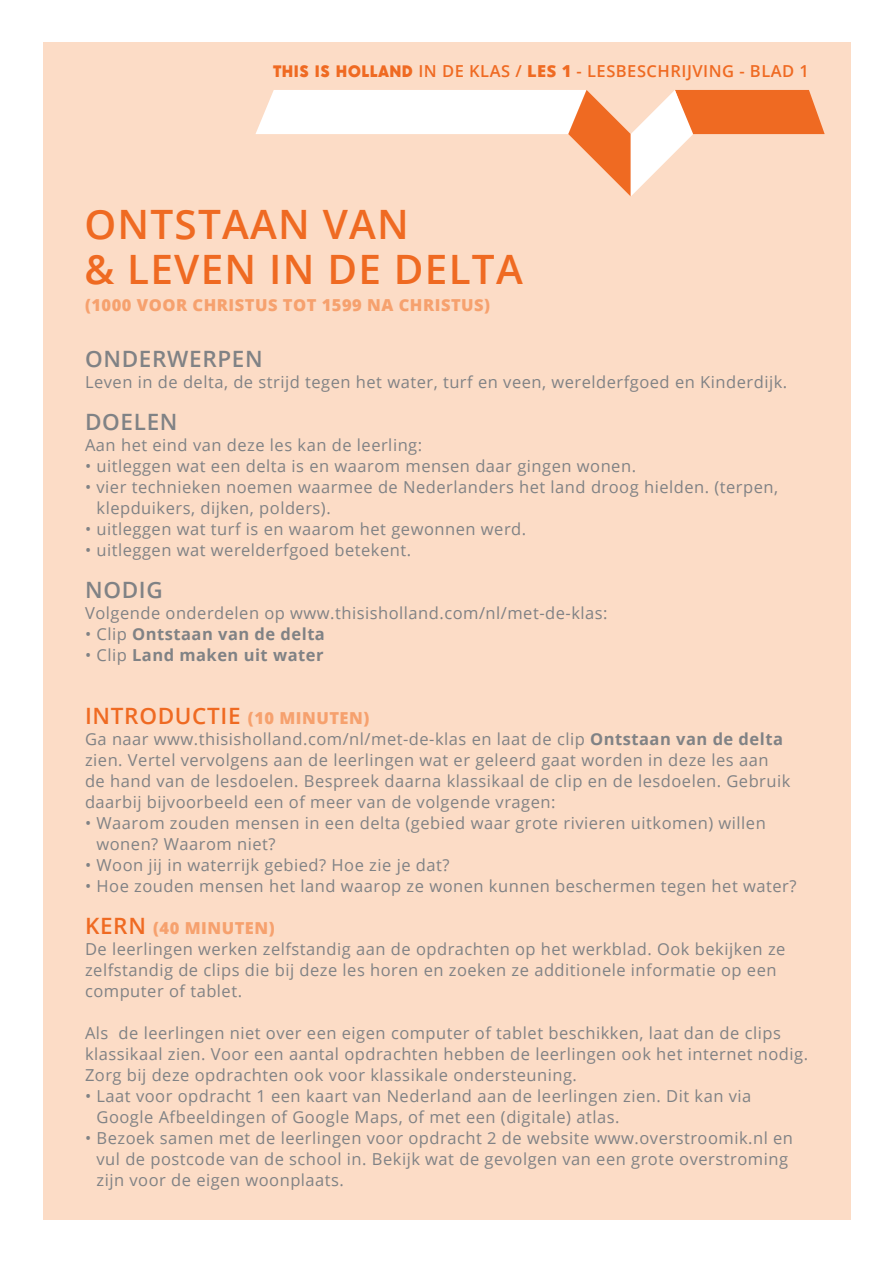
<style>
.page{position:relative;width:893px;height:1263px;background:#fff}
.page>*{position:absolute;margin:0;border:0;box-sizing:border-box;transform-origin:0 0}
.t1{font:600 40.5px "Open Sans";letter-spacing:.03em;color:#ef6a22}
.TIHOL_kopje_grijs_ka{font:600 22.5px "Open Sans";letter-spacing:.03em;color:#808285}
.TIHOL_kopje_grijs_ka-2{font:600 22.5px "Open Sans";letter-spacing:.03em;color:#ef6a22}
.TIHOL_plat{font:16.5px/21px "Open Sans";letter-spacing:.03em;color:#808285}
.Brood{font:600 16.5px "Open Sans";letter-spacing:.03em;color:#ef6a22}
.TIHOL_plat-2{font:700 16.5px "Open Sans";letter-spacing:.03em;color:#808285}
.TIHOL_plat-3{font:800 16.5px "Open Sans";letter-spacing:.03em;color:#f6a16e}
.TIHOL_kopje_grijs_ka-3{font:800 16.5px "Open Sans";letter-spacing:.03em;color:#f6a16e}
.s1{font-family:"Acre";font-weight:800}
.s2{font-weight:800}
.s3{font-weight:400}
.s4{font-weight:800;font-size:16.5px;color:#f6a16e}
.s5{font-weight:700}
.s6{font-weight:600;font-size:22.5px;color:#ef6a22}
</style>
<div class="page">
<div style="left:23px;top:24px;width:853px;height:1218px;background:#fcdcc6"></div>
<div style="left:852px;top:0;width:41px;height:1263px;background:#fff"></div>
<div style="left:0;top:1221px;width:893px;height:42px;background:#fff"></div>
<div style="left:0;top:0;width:893px;height:41px;background:#fff"></div>
<div style="left:0;top:0;width:42px;height:1236px;background:#fff"></div>
<svg style="left:255px;top:90px;width:570px;height:106px"></svg>
<p class="Brood" style="left:273px;top:60px;width:537px"><span class="s1">THIS IS HOLLAND</span> IN DE KLAS / <span class="s2">LES 1</span> - LESBESCHRIJVING - BLAD 1</p>
<p class="t1" style="left:84px;top:196px;width:326px">ONTSTAAN VAN</p>
<p class="t1" style="left:84px;top:241px;width:440px">&amp; LEVEN IN DE DELTA</p>
<p class="TIHOL_plat-3" style="left:85px;top:292px;width:407px">(1000 VOOR CHRISTUS TOT 1599 NA CHRISTUS)</p>
<p class="TIHOL_kopje_grijs_ka" style="left:85px;top:343px;width:179px">ONDERWERPEN</p>
<p class="TIHOL_plat" style="left:85px;top:371px;width:704px">Leven in de delta, de strijd tegen het water, turf en veen, werelderfgoed en Kinderdijk.</p>
<p class="TIHOL_kopje_grijs_ka" style="left:85px;top:406px;width:94px">DOELEN</p>
<p class="TIHOL_plat" style="left:85px;top:434px;width:339px">Aan het eind van deze les kan de leerling:</p>
<p class="TIHOL_plat" style="left:85px;top:455px;width:552px">• uitleggen wat een delta is en waarom mensen daar gingen wonen.</p>
<p class="TIHOL_plat" style="left:97px;top:476px;width:683px;text-indent:-11px">• vier technieken noemen waarmee de Nederlanders het land droog hielden. (terpen, klepduikers, dijken, polders).</p>
<p class="TIHOL_plat" style="left:85px;top:518px;width:443px">• uitleggen wat turf is en waarom het gewonnen werd.</p>
<p class="TIHOL_plat" style="left:85px;top:539px;width:328px">• uitleggen wat werelderfgoed betekent.</p>
<p class="TIHOL_kopje_grijs_ka" style="left:85px;top:574px;width:79px">NODIG</p>
<p class="TIHOL_plat" style="left:85px;top:602px;width:524px">Volgende onderdelen op www.thisisholland.com/nl/met-de-klas:</p>
<p class="TIHOL_plat-2" style="left:85px;top:622px;width:241px"><span class="s3">• Clip</span> Ontstaan van de delta</p>
<p class="TIHOL_plat-2" style="left:85px;top:643px;width:240px"><span class="s3">• Clip</span> Land maken uit water</p>
<p class="TIHOL_kopje_grijs_ka-2" style="left:85px;top:700px;width:286px">INTRODUCTIE <span class="s4">(10 MINUTEN)</span></p>
<p class="TIHOL_plat" style="left:85px;top:728px;width:707px">Ga naar www.thisisholland.com/nl/met-de-klas en laat de clip <span class="s5">Ontstaan van de delta </span>zien. Vertel vervolgens aan de leerlingen wat er geleerd gaat worden in deze les aan de hand van de lesdoelen. Bespreek daarna klassikaal de clip en de lesdoelen. Gebruik daarbij bijvoorbeeld een of meer van de volgende vragen:</p>
<p class="TIHOL_plat" style="left:97px;top:812px;width:671px;text-indent:-11px">• Waarom zouden mensen in een delta (gebied waar grote rivieren uitkomen) willen wonen? Waarom niet?</p>
<p class="TIHOL_plat" style="left:85px;top:854px;width:366px">• Woon jij in waterrijk gebied? Hoe zie je dat?</p>
<p class="TIHOL_plat" style="left:85px;top:875px;width:713px">• Hoe zouden mensen het land waarop ze wonen kunnen beschermen tegen het water?</p>
<p class="TIHOL_kopje_grijs_ka-3" style="left:85px;top:915px;width:191px"><span class="s6">KERN</span> (40 MINUTEN)</p>
<p class="TIHOL_plat" style="left:85px;top:938px;width:702px">De leerlingen werken zelfstandig aan de opdrachten op het werkblad. Ook bekijken ze zelfstandig de clips die bij deze les horen en zoeken ze additionele informatie op een computer of tablet.</p>
<p class="TIHOL_plat" style="left:85px;top:1022px;width:725px">Als de leerlingen niet over een eigen computer of tablet beschikken, laat dan de clips klassikaal zien. Voor een aantal opdrachten hebben de leerlingen ook het internet nodig.<br>Zorg bij deze opdrachten ook voor klassikale ondersteuning.</p>
<p class="TIHOL_plat" style="left:97px;top:1085px;width:656px;text-indent:-11px">• Laat voor opdracht 1 een kaart van Nederland aan de leerlingen zien. Dit kan via<br>Google Afbeeldingen of Google Maps, of met een (digitale) atlas.</p>
<p class="TIHOL_plat" style="left:97px;top:1127px;width:698px;text-indent:-11px">• Bezoek samen met de leerlingen voor opdracht 2 de website www.overstroomik.nl en vul de postcode van de school in. Bekijk wat de gevolgen van een grote overstroming zijn voor de eigen woonplaats.</p>
</div>
